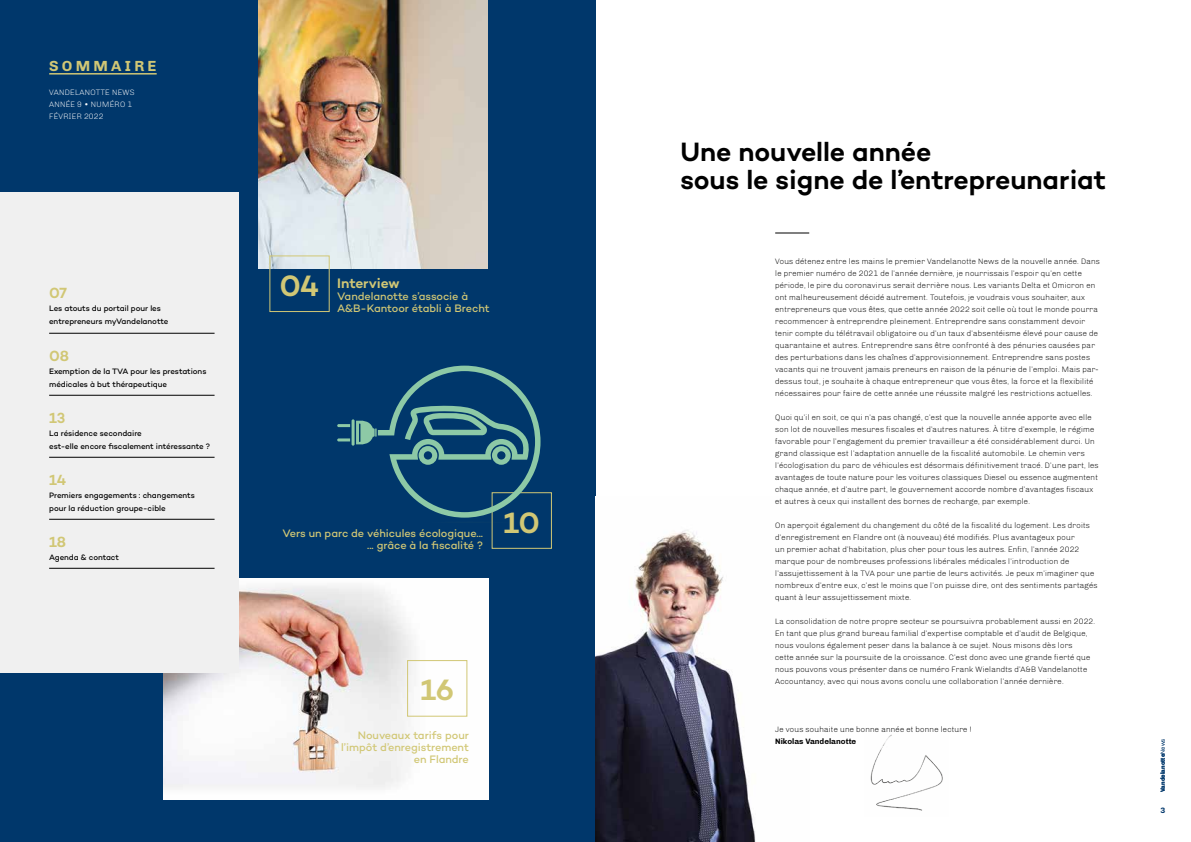
<style>
.page{position:relative;width:1191px;height:842px;background:#fff}
.page>*{position:absolute;margin:0;border:0;box-sizing:border-box;transform-origin:0 0}
.t1{font:600 30px "Campton";color:#d1c775}
.t2{font:600 27px/28px "Campton";letter-spacing:-.005em;color:#000}
.t3{font:600 15px "Campton";color:#d1c775}
.t4{font:700 15px "Chivo";letter-spacing:.21em;color:#d1c775}
.t5{font:600 14px "Campton";letter-spacing:-.005em;color:#d1c775}
.t6{font:500 11px/12px "Campton";letter-spacing:-.005em;color:#d1c775;text-align:right}
.t7{font:300 8px/12px "Chivo";color:#000}
.t8{font:500 8px/13px "Campton";letter-spacing:-.005em;color:#000}
.t9{font:300 8px/12px "Chivo";letter-spacing:.01em;color:#fff}
.t10{font:700 8px "Chivo";color:#000}
.t11{font:700 8px "Chivo";color:#00376b}
.t12{font:700 6px "Chivo";color:#00376b}
.s1{font-weight:300}
</style>
<div class="page">
<div style="left:0;top:0;width:595px;height:842px;background:#00376b"></div>
<img style="left:164px;top:578px;width:324px;height:222px">
<img style="left:258px;top:0;width:230px;height:269px">
<img style="left:870px;top:734px;width:73px;height:77px">
<img style="left:595px;top:530px;width:161px;height:312px">
<hr style="left:775px;top:233px;width:34px;height:1px;background:#000">
<div style="left:0;top:192px;width:238px;height:480px;background:#f0f0f0"></div>
<hr style="left:49px;top:333px;width:165px;height:1px;background:#000">
<hr style="left:49px;top:395px;width:165px;height:1px;background:#000">
<hr style="left:49px;top:457px;width:165px;height:1px;background:#000">
<hr style="left:49px;top:519px;width:165px;height:1px;background:#000">
<hr style="left:49px;top:568px;width:165px;height:1px;background:#000">
<div style="left:407px;top:660px;width:60px;height:57px;border:1px solid #d1c775"></div>
<hr style="left:49px;top:73px;width:108px;height:2px;background:#d1c775">
<div style="left:491px;top:492px;width:61px;height:57px;border:1px solid #d1c775"></div>
<div style="left:269px;top:255px;width:61px;height:57px;border:1px solid #d1c775"></div>
<hr style="left:351px;top:419px;width:3px;height:27px;background:#8dc9a6;border-radius:2px">
<svg style="left:337px;top:424px;width:13px;height:3px"></svg>
<svg style="left:337px;top:438px;width:13px;height:3px"></svg>
<svg style="left:356px;top:366px;width:194px;height:156px"></svg>
<h3 class="t4" style="left:49px;top:57px;width:109px">SOMMAIRE</h3>
<p class="t9" style="left:49px;top:87px;width:87px">VANDELANOTTE NEWS<br>ANNÉE 9 • NUMÉRO 1<br>FÉVRIER 2022</p>
<h3 class="t3" style="left:49px;top:284px;width:20px">07</h3>
<p class="t8" style="left:49px;top:302px;width:121px">Les atouts du portail pour les entrepreneurs myVandelanotte</p>
<h3 class="t3" style="left:49px;top:346px;width:21px">08</h3>
<p class="t8" style="left:49px;top:364px;width:159px">Exemption de la TVA pour les prestations médicales à but thérapeutique</p>
<h3 class="t3" style="left:49px;top:408px;width:18px">13</h3>
<p class="t8" style="left:49px;top:426px;width:162px">La résidence secondaire<br>est-elle encore fiscalement intéressante ?</p>
<h3 class="t3" style="left:49px;top:470px;width:19px">14</h3>
<p class="t8" style="left:49px;top:488px;width:147px">Premiers engagements : changements pour la réduction groupe-cible</p>
<h3 class="t3" style="left:49px;top:532px;width:19px">18</h3>
<p class="t8" style="left:49px;top:550px;width:71px">Agenda &amp; contact</p>
<h1 class="t1" style="left:280px;top:266px;width:41px">04</h1>
<h3 class="t5" style="left:337px;top:274px;width:64px">Interview</h3>
<h3 class="t6" style="left:337px;top:290px;width:154px;text-align:left">Vandelanotte s’associe à<br>A&amp;B-Kantoor établi à Brecht</h3>
<h3 class="t6" style="left:282px;top:527px;width:202px">Vers un parc de véhicules écologique... ... grâce à la fiscalité ?</h3>
<h1 class="t1" style="left:503px;top:503px;width:38px">10</h1>
<h1 class="t1" style="left:420px;top:671px;width:35px">16</h1>
<h3 class="t6" style="left:341px;top:729px;width:129px">Nouveaux tarifs pour l’impôt d’enregistrement en Flandre</h3>
<h2 class="t2" style="left:680px;top:137px;width:427px">Une nouvelle année<br>sous le signe de l’entrepreunariat</h2>
<p class="t7" style="left:775px;top:255px;width:326px">Vous détenez entre les mains le premier Vandelanotte News de la nouvelle année. Dans le premier numéro de 2021 de l’année dernière, je nourrissais l’espoir qu’en cette période, le pire du coronavirus serait derrière nous. Les variants Delta et Omicron en ont malheureusement décidé autrement. Toutefois, je voudrais vous souhaiter, aux entrepreneurs que vous êtes, que cette année 2022 soit celle où tout le monde pourra recommencer à entreprendre pleinement. Entreprendre sans constamment devoir tenir compte du télétravail obligatoire ou d’un taux d’absentéisme élevé pour cause de quarantaine et autres. Entreprendre sans être confronté à des pénuries causées par des perturbations dans les chaînes d’approvisionnement. Entreprendre sans postes vacants qui ne trouvent jamais preneurs en raison de la pénurie de l’emploi. Mais par&shy;dessus tout, je souhaite à chaque entrepreneur que vous êtes, la force et la flexibilité nécessaires pour faire de cette année une réussite malgré les restrictions actuelles.</p>
<p class="t7" style="left:775px;top:411px;width:325px">Quoi qu’il en soit, ce qui n’a pas changé, c’est que la nouvelle année apporte avec elle son lot de nouvelles mesures fiscales et d’autres natures. À titre d’exemple, le régime favorable pour l’engagement du premier travailleur a été considérablement durci. Un grand classique est l’adaptation annuelle de la fiscalité automobile. Le chemin vers l’écologisation du parc de véhicules est désormais définitivement tracé. D’une part, les avantages de toute nature pour les voitures classiques Diesel ou essence augmentent chaque année, et d’autre part, le gouvernement accorde nombre d’avantages fiscaux et autres à ceux qui installent des bornes de recharge, par exemple.</p>
<p class="t7" style="left:775px;top:519px;width:324px">On aperçoit également du changement du côté de la fiscalité du logement. Les droits d’enregistrement en Flandre ont (à nouveau) été modifiés. Plus avantageux pour<br>un premier achat d’habitation, plus cher pour tous les autres. Enfin, l’année 2022 marque pour de nombreuses professions libérales médicales l’introduction de l’assujettissement à la TVA pour une partie de leurs activités. Je peux m’imaginer que nombreux d’entre eux, c’est le moins que l’on puisse dire, ont des sentiments partagés quant à leur assujettissement mixte.</p>
<p class="t7" style="left:775px;top:615px;width:322px">La consolidation de notre propre secteur se poursuivra probablement aussi en 2022.<br>En tant que plus grand bureau familial d’expertise comptable et d’audit de Belgique, nous voulons également peser dans la balance à ce sujet. Nous misons dès lors<br>cette année sur la poursuite de la croissance. C’est donc avec une grande fierté que nous pouvons vous présenter dans ce numéro Frank Wielandts d’A&amp;B Vandelanotte Accountancy, avec qui nous avons conclu une collaboration l’année dernière.</p>
<p class="t7" style="left:775px;top:723px;width:198px">Je vous souhaite une bonne année et bonne lecture !</p>
<p class="t10" style="left:775px;top:737px;width:83px">Nikolas Vandelanotte</p>
<p class="t12" style="left:1159px;top:792px;width:55px;rotate:-90deg">Vandelanotte<span class="s1">News</span></p>
<p class="t11" style="left:1160px;top:806px;width:6px">3</p>
</div>
